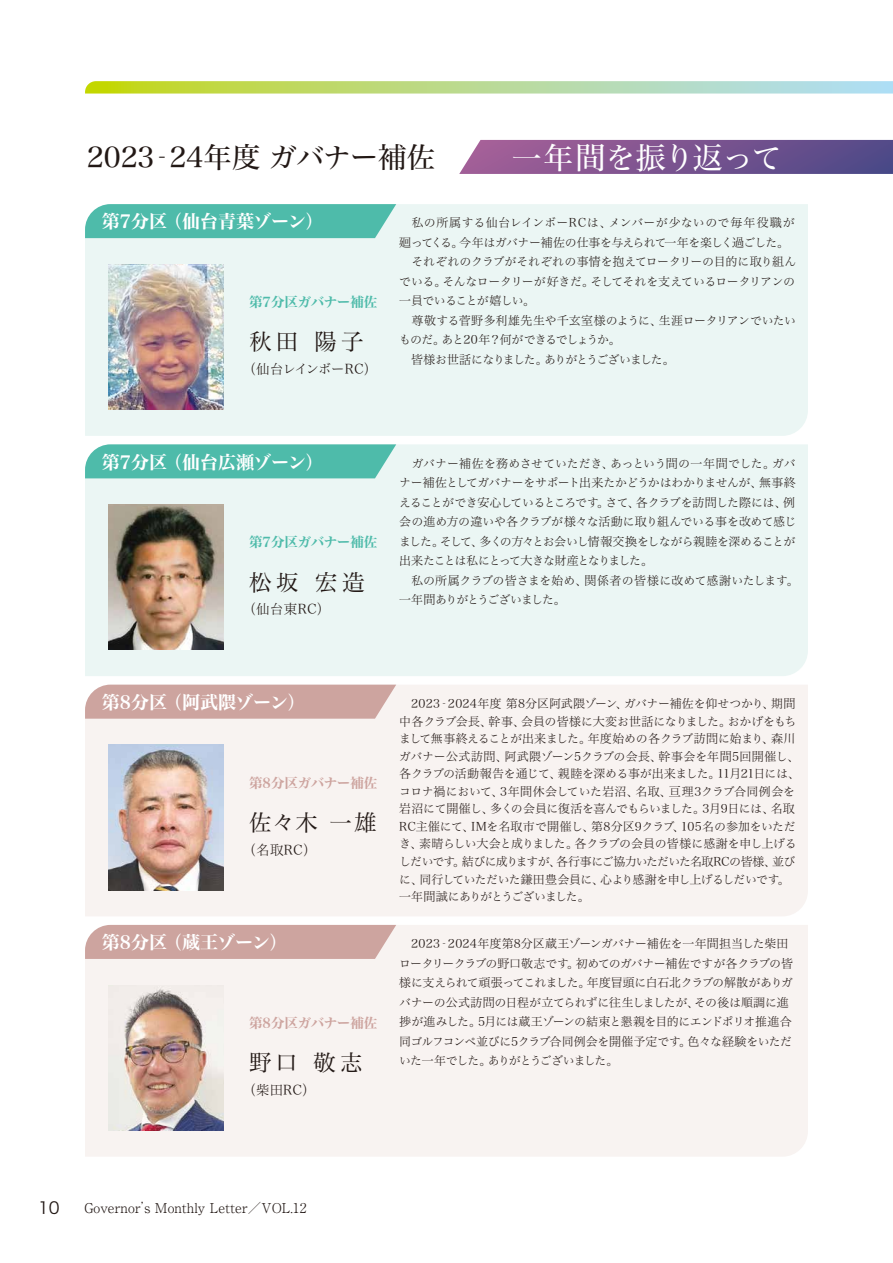
<style>
.page{position:relative;width:893px;height:1263px;background:#fff}
.page>*{position:absolute;margin:0;border:0;box-sizing:border-box;transform-origin:0 0}
.t1{font:30px "Hira Min Std W4";letter-spacing:.005em;color:#fff}
.t2{font:28.5px "Hira Min Std W4";color:#221815}
.t3{font:22.5px "Hira Min Std W3";letter-spacing:.18em;color:#221815}
.t4{font:18px "Hira Min Std W7";color:#fff}
.t5{font:16.5px "Hira Kaku Std N W3";color:#221815}
.t6{font:300 13.5px "Ryumin Pro";color:#221815}
.t7{font:13.5px "Hira Min Std W7";color:#4ebbaa}
.t8{font:13.5px "Hira Min Std W7";color:#cda49f}
.t9{font:13.5px "Hira Min Std W2";letter-spacing:.025em;color:#221815}
.t10{font:13.5px "Hira Min Std W2";letter-spacing:-.055em;color:#221815}
.t11{font:12px/19.5px "Hira Min Std W2";letter-spacing:-.03em;color:#221815}
</style>
<div class="page">
<div style="left:85px;top:444px;width:723px;height:232px;background:#ebf6f4"></div>
<svg style="left:85px;top:444px;width:311px;height:34px;background:#57beae"></svg>
<img style="left:108px;top:505px;width:115px;height:145px">
<div style="left:85px;top:204px;width:723px;height:232px;background:#ebf6f4"></div>
<svg style="left:85px;top:204px;width:311px;height:34px;background:#56bead"></svg>
<img style="left:108px;top:264px;width:115px;height:146px">
<div style="left:85px;top:925px;width:723px;height:231px;background:#f8f3f1"></div>
<div style="left:85px;top:925px;width:311px;height:34px;background:#cda49f"></div>
<img style="left:108px;top:985px;width:115px;height:145px">
<div style="left:85px;top:685px;width:723px;height:231px;background:#f8f3f1"></div>
<svg style="left:85px;top:685px;width:311px;height:34px;background:#cfa8a3"></svg>
<img style="left:108px;top:745px;width:115px;height:145px">
<svg style="left:459px;top:140px;width:434px;height:34px;background:#7d5892"></svg>
<svg style="left:85px;top:81px;width:808px;height:13px;background:#bddc95"></svg>
<h2 class="t2" style="left:87px;top:137px;width:350px">2023‐24年度 ガバナー補佐</h2>
<h1 class="t1" style="left:512px;top:136px;width:272px">一年間を振り返って</h1>
<h3 class="t4" style="left:102px;top:208px;width:223px">第7分区 （仙台青葉ゾーン）</h3>
<p class="t7" style="left:249px;top:292px;width:130px">第7分区ガバナー補佐</p>
<h3 class="t3" style="left:249px;top:326px;width:116px">秋田 陽子</h3>
<p class="t10" style="left:242px;top:359px;width:137px">（仙台レインボーRC）</p>
<p class="t11" style="left:399px;top:213px;width:399px;text-indent:13px">私の所属する仙台レインボーRCは、メンバーが少ないので毎年役職が廻ってくる。今年はガバナー補佐の仕事を与えられて一年を楽しく過ごした。　それぞれのクラブがそれぞれの事情を抱えてロータリーの目的に取り組んでいる。そんなロータリーが好きだ。そしてそれを支えているロータリアンの一員でいることが嬉しい。<br>　尊敬する菅野多利雄先生や千玄室様のように、生涯ロータリアンでいたいものだ。あと20年？何ができるでしょうか。<br>　皆様お世話になりました。ありがとうございました。</p>
<h3 class="t4" style="left:102px;top:449px;width:223px">第7分区 （仙台広瀬ゾーン）</h3>
<p class="t7" style="left:249px;top:532px;width:130px">第7分区ガバナー補佐</p>
<h3 class="t3" style="left:249px;top:566px;width:117px">松坂 宏造</h3>
<p class="t9" style="left:242px;top:600px;width:89px">（仙台東RC）</p>
<p class="t11" style="left:399px;top:453px;width:399px;text-align:justify">　ガバナー補佐を務めさせていただき、あっという間の一年間でした。ガバナー補佐としてガバナーをサポート出来たかどうかはわかりませんが、無事終えることができ安心しているところです。さて、各クラブを訪問した際には、例会の進め方の違いや各クラブが様々な活動に取り組んでいる事を改めて感じました。そして、多くの方々とお会いし情報交換をしながら親睦を深めることが出来たことは私にとって大きな財産となりました。</p>
<p class="t11" style="left:399px;top:570px;width:401px;text-indent:12px">私の所属クラブの皆さまを始め、関係者の皆様に改めて感謝いたします。一年間ありがとうございました。</p>
<h3 class="t4" style="left:102px;top:689px;width:205px">第8分区 （阿武隈ゾーン）</h3>
<p class="t8" style="left:249px;top:773px;width:130px">第8分区ガバナー補佐</p>
<h3 class="t3" style="left:249px;top:806px;width:129px">佐々木 一雄</h3>
<p class="t9" style="left:242px;top:840px;width:76px">（名取RC）</p>
<h3 class="t4" style="left:102px;top:929px;width:187px">第8分区 （蔵王ゾーン）</h3>
<p class="t8" style="left:249px;top:1013px;width:130px">第8分区ガバナー補佐</p>
<h3 class="t3" style="left:249px;top:1047px;width:115px">野口 敬志</h3>
<p class="t9" style="left:242px;top:1080px;width:75px">（柴田RC）</p>
<p class="t11" style="left:399px;top:694px;width:402px;line-height:17.5px">　2023‐2024年度 第8分区阿武隈ゾーン、ガバナー補佐を仰せつかり、期間中各クラブ会長、幹事、会員の皆様に大変お世話になりました。おかげをもちまして無事終えることが出来ました。年度始めの各クラブ訪問に始まり、森川ガバナー公式訪問、阿武隈ゾーン5クラブの会長、幹事会を年間5回開催し、各クラブの活動報告を通じて、親睦を深める事が出来ました。11月21日には、コロナ禍において、3年間休会していた岩沼、名取、亘理3クラブ合同例会を岩沼にて開催し、多くの会員に復活を喜んでもらいました。3月9日には、名取RC主催にて、IMを名取市で開催し、第8分区9クラブ、105名の参加をいただき、素晴らしい大会と成りました。各クラブの会員の皆様に感謝を申し上げるしだいです。結びに成りますが、各行事にご協力いただいた名取RCの皆様、並びに、同行していただいた鎌田豊会員に、心より感謝を申し上げるしだいです。一年間誠にありがとうございました。</p>
<p class="t11" style="left:399px;top:933px;width:395px">　2023‐2024年度第8分区蔵王ゾーンガバナー補佐を一年間担当した柴田ロータリークラブの野口敬志です。初めてのガバナー補佐ですが各クラブの皆様に支えられて頑張ってこれました。年度冒頭に白石北クラブの解散がありガバナーの公式訪問の日程が立てられずに往生しましたが、その後は順調に進捗が進みした。5月には蔵王ゾーンの結束と懇親を目的にエンドポリオ推進合同ゴルフコンペ並びに5クラブ合同例会を開催予定です。色々な経験をいただいた一年でした。ありがとうございました。</p>
<h3 class="t5" style="left:38px;top:1195px;width:23px">10</h3>
<p class="t6" style="left:84px;top:1197px;width:224px">Governor’s Monthly Letter／VOL.12</p>
</div>
